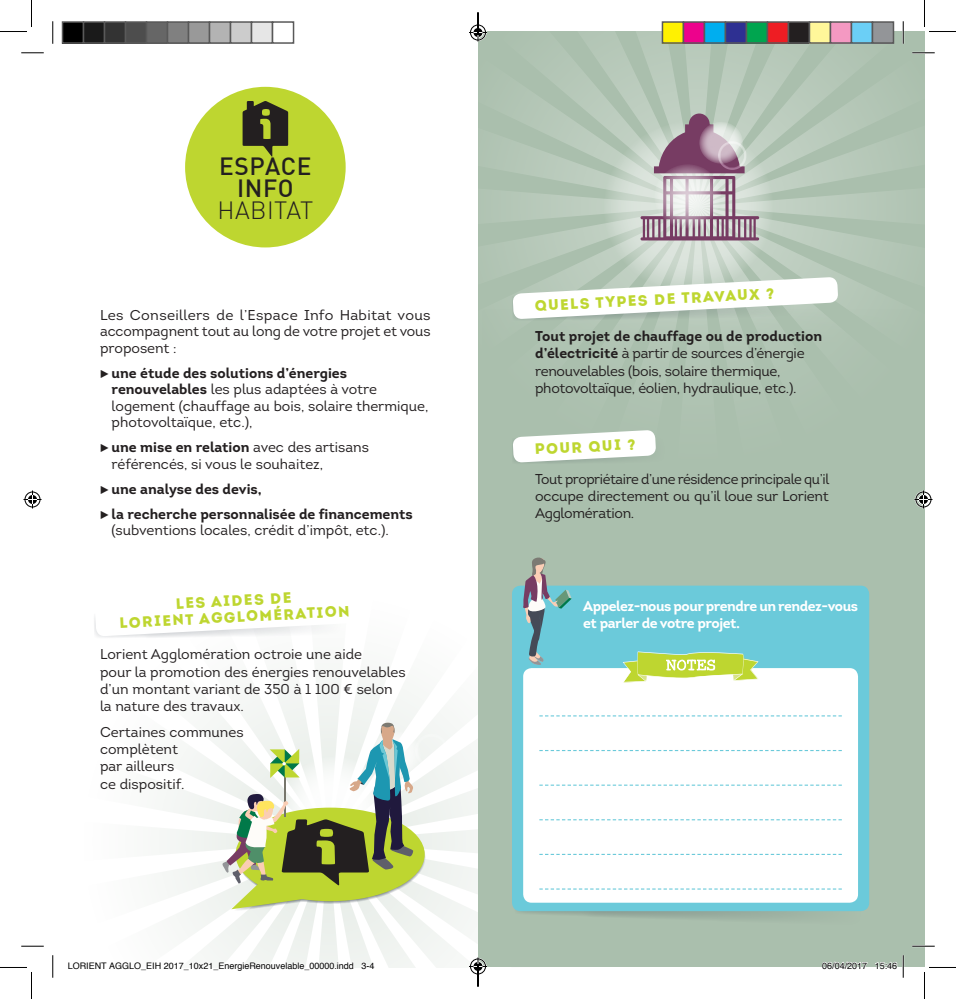
<style>
.page{position:relative;width:956px;height:999px;background:#fff}
.page>*{position:absolute;margin:0;border:0;box-sizing:border-box;transform-origin:0 0}
.t1{font:500 24.45px/21.8px "DIN";letter-spacing:.02em;color:#231f20;text-align:center}
.t2{font:300 24.45px "DIN Pro";letter-spacing:.02em;color:#231f20}
.t3{font:900 15px/16.5px "Intro";color:#bed630;text-align:center}
.t4{font:14.25px/17.2px "Intro";color:#231f20}
.t5{font:14.25px/17.2px "Intro";letter-spacing:-.02em;color:#231f20}
.t6{font:700 14.25px/16.5px "Intro";letter-spacing:-.03em;color:#fff}
.t7{font:700 14.25px "Intro";color:#231f20}
.t8{font:9px "Helvetica";color:#000}
.s1{font-family:"Source Sans Pro";font-weight:900}
.s2{font-weight:700}
</style>
<div class="page">
<svg style="left:167px;top:679px;width:311px;height:288px;fill:#f6f8f6"></svg>
<div style="left:415px;top:733px;width:33px;height:34px;border:3px solid #fff;border-radius:50%"></div>
<div style="left:478px;top:31px;width:446px;height:936px;background:#aabfad"></div>
<div style="left:185px;top:87px;width:161px;height:160px;background:#bed630;border-radius:50%"></div>
<svg style="left:243px;top:101px;width:45px;height:56px"></svg>
<svg style="left:94px;top:617px;width:230px;height:21px"></svg>
<svg style="left:513px;top:32px;width:411px;height:277px"></svg>
<svg style="left:604px;top:122px;width:170px;height:171px;background:#c9d6cb"></svg>
<svg style="left:640px;top:113px;width:119px;height:127px;background:#ab9fa5"></svg>
<svg style="left:654px;top:164px;width:67px;height:65px;background:#ccbfc7"></svg>
<svg style="left:699px;top:122px;width:44px;height:42px"></svg>
<div style="left:718px;top:141px;width:29px;height:29px;border:3px solid #fff;border-radius:50%"></div>
<svg style="left:513px;top:277px;width:325px;height:44px"></svg>
<svg style="left:513px;top:430px;width:143px;height:33px"></svg>
<div style="left:512px;top:585px;width:357px;height:326px;background:#6bcada;border-radius:9px"></div>
<svg style="left:523px;top:557px;width:49px;height:108px"></svg>
<div style="left:523px;top:668px;width:335px;height:234px;background:#fff;border-radius:9px"></div>
<svg style="left:514px;top:888px;width:352px;height:31px"></svg>
<svg style="left:539px;top:784px;width:303px;height:1px"></svg>
<svg style="left:539px;top:853px;width:303px;height:1px"></svg>
<svg style="left:539px;top:750px;width:303px;height:1px"></svg>
<svg style="left:539px;top:819px;width:303px;height:1px"></svg>
<svg style="left:539px;top:715px;width:303px;height:1px"></svg>
<svg style="left:222px;top:722px;width:204px;height:190px"></svg>
<svg style="left:623px;top:651px;width:135px;height:31px"></svg>
<hr style="left:912px;top:52px;width:23px;height:2px;background:#fff">
<hr style="left:912px;top:945px;width:23px;height:2px;background:#fff">
<hr style="left:902px;top:21px;width:2px;height:23px;background:#fff">
<svg style="left:21px;top:53px;width:23px;height:1px"></svg>
<svg style="left:912px;top:53px;width:23px;height:1px"></svg>
<svg style="left:21px;top:945px;width:23px;height:1px"></svg>
<svg style="left:912px;top:945px;width:23px;height:1px"></svg>
<svg style="left:53px;top:21px;width:1px;height:23px"></svg>
<svg style="left:53px;top:955px;width:1px;height:22px"></svg>
<svg style="left:903px;top:21px;width:1px;height:23px"></svg>
<svg style="left:0;top:0;width:32px;height:32px"></svg>
<svg style="left:0;top:967px;width:32px;height:31px"></svg>
<svg style="left:924px;top:0;width:32px;height:32px"></svg>
<svg style="left:924px;top:967px;width:32px;height:31px"></svg>
<svg style="left:24px;top:490px;width:18px;height:18px"></svg>
<svg style="left:914px;top:490px;width:18px;height:18px"></svg>
<div style="left:63px;top:22px;width:21px;height:21px;background:#000"></div>
<div style="left:62px;top:21px;width:22px;height:23px;border:2px solid #595959"></div>
<div style="left:84px;top:22px;width:21px;height:21px;background:#1a1a1a"></div>
<div style="left:83px;top:21px;width:22px;height:23px;border:2px solid #595959"></div>
<div style="left:105px;top:22px;width:21px;height:21px;background:#333"></div>
<div style="left:104px;top:21px;width:22px;height:23px;border:2px solid #595959"></div>
<div style="left:126px;top:22px;width:21px;height:21px;background:#4d4d4d"></div>
<div style="left:125px;top:21px;width:22px;height:23px;border:2px solid #595959"></div>
<div style="left:147px;top:22px;width:21px;height:21px;background:#666"></div>
<div style="left:146px;top:21px;width:22px;height:23px;border:2px solid #595959"></div>
<div style="left:168px;top:22px;width:21px;height:21px;background:#808080"></div>
<div style="left:167px;top:21px;width:22px;height:23px;border:2px solid #595959"></div>
<div style="left:189px;top:22px;width:21px;height:21px;background:#999"></div>
<div style="left:188px;top:21px;width:22px;height:23px;border:2px solid #595959"></div>
<div style="left:210px;top:22px;width:21px;height:21px;background:#b3b3b3"></div>
<div style="left:209px;top:21px;width:22px;height:23px;border:2px solid #595959"></div>
<div style="left:231px;top:22px;width:21px;height:21px;background:#ccc"></div>
<div style="left:230px;top:21px;width:22px;height:23px;border:2px solid #595959"></div>
<div style="left:252px;top:22px;width:21px;height:21px;background:#e6e6e6"></div>
<div style="left:251px;top:21px;width:22px;height:23px;border:2px solid #595959"></div>
<div style="left:272px;top:21px;width:22px;height:23px;border:2px solid #595959"></div>
<div style="left:662px;top:22px;width:21px;height:21px;background:#fff101"></div>
<div style="left:662px;top:21px;width:22px;height:23px;border:2px solid #595959"></div>
<div style="left:683px;top:22px;width:21px;height:21px;background:#ed028c"></div>
<div style="left:683px;top:21px;width:22px;height:23px;border:2px solid #595959"></div>
<div style="left:704px;top:22px;width:21px;height:21px;background:#00aeef"></div>
<div style="left:704px;top:21px;width:22px;height:23px;border:2px solid #595959"></div>
<div style="left:725px;top:22px;width:21px;height:21px;background:#2e3092"></div>
<div style="left:725px;top:21px;width:22px;height:23px;border:2px solid #595959"></div>
<div style="left:746px;top:22px;width:21px;height:21px;background:#00a54f"></div>
<div style="left:746px;top:21px;width:22px;height:23px;border:2px solid #595959"></div>
<div style="left:767px;top:22px;width:21px;height:21px;background:#ee1d23"></div>
<div style="left:767px;top:21px;width:22px;height:23px;border:2px solid #595959"></div>
<div style="left:788px;top:22px;width:21px;height:21px;background:#231f20"></div>
<div style="left:788px;top:21px;width:22px;height:23px;border:2px solid #595959"></div>
<div style="left:809px;top:22px;width:21px;height:21px;background:#fff79a"></div>
<div style="left:809px;top:21px;width:22px;height:23px;border:2px solid #595959"></div>
<div style="left:830px;top:22px;width:21px;height:21px;background:#f499c2"></div>
<div style="left:830px;top:21px;width:22px;height:23px;border:2px solid #595959"></div>
<div style="left:851px;top:22px;width:21px;height:21px;background:#6bcff6"></div>
<div style="left:851px;top:21px;width:22px;height:23px;border:2px solid #595959"></div>
<div style="left:872px;top:22px;width:21px;height:21px;background:#939598"></div>
<div style="left:872px;top:21px;width:22px;height:23px;border:2px solid #595959"></div>
<svg style="left:167px;top:961px;width:187px;height:7px"></svg>
<svg style="left:361px;top:961px;width:14px;height:7px"></svg>
<svg style="left:822px;top:961px;width:45px;height:6px"></svg>
<svg style="left:875px;top:955px;width:29px;height:22px"></svg>
<svg style="left:469px;top:12px;width:18px;height:30px"></svg>
<svg style="left:469px;top:957px;width:18px;height:29px"></svg>
<p class="t1" style="left:219px;top:154px;width:94px">ESPACE<br>INFO</p>
<p class="t2" style="left:217px;top:194px;width:97px">HABITAT</p>
<p class="t4" style="left:100px;top:306px;width:332px;line-height:16.5px;text-align:justify">Les Conseillers de l’Espace Info Habitat vous accompagnent tout au long de votre projet et vous proposent :</p>
<p class="t4" style="left:112px;top:364px;width:318px;line-height:16.5px;text-indent:-12px"><span class="s1">▶</span> <span class="s2">une étude des solutions d’énergies renouvelables</span> les plus adaptées à votre logement (chauffage au bois, solaire thermique, photovoltaïque, etc.),</p>
<p class="t4" style="left:112px;top:439px;width:259px;line-height:16.5px;text-indent:-12px"><span class="s1">▶</span> <span class="s2">une mise en relation</span> avec des artisans référencés, si vous le souhaitez,</p>
<p class="t7" style="left:100px;top:479px;width:163px"><span class="s1">▶</span> une analyse des devis,</p>
<p class="t4" style="left:112px;top:505px;width:303px;line-height:16.5px;text-indent:-12px"><span class="s1">▶</span> <span class="s2">la recherche personnalisée de financements </span>(subventions locales, crédit d’impôt, etc.).</p>
<p class="t3" style="left:118px;top:598px;width:232px;rotate:-3deg">LES AIDES DE<br>LORIENT AGGLOMÉRATION</p>
<p class="t4" style="left:100px;top:645px;width:307px">Lorient Agglomération octroie une aide<br>pour la promotion des énergies renouvelables d’un montant variant de 350 à 1 100 € selon la nature des travaux.</p>
<p class="t4" style="left:100px;top:723px;width:145px">Certaines communes complètent<br>par ailleurs<br>ce dispositif.</p>
<p class="t3" style="left:534px;top:297px;width:241px;rotate:-3deg">QUELS TYPES DE TRAVAUX ?</p>
<p class="t5" style="left:535px;top:327px;width:288px"><span class="s2">Tout projet de chauffage ou de production d’électricité</span> à partir de sources d’énergie renouvelables (bois, solaire thermique, photovoltaïque, éolien, hydraulique, etc.).</p>
<p class="t3" style="left:534px;top:441px;width:102px;rotate:-3deg">POUR QUI ?</p>
<p class="t4" style="left:535px;top:470px;width:296px;text-align:justify">Tout propriétaire d’une résidence principale qu’il occupe directement ou qu’il loue sur Lorient Agglomération.</p>
<p class="t6" style="left:583px;top:598px;width:276px">Appelez-nous pour prendre un rendez-vous et parler de votre projet.</p>
<p class="t8" style="left:68px;top:958px;width:308px">LORIENT AGGLO_EIH 2017_10x21_EnergieRenouvelable_00000.indd 3-4</p>
<p class="t8" style="left:822px;top:958px;width:77px">06/04/2017 15:46</p>
</div>
